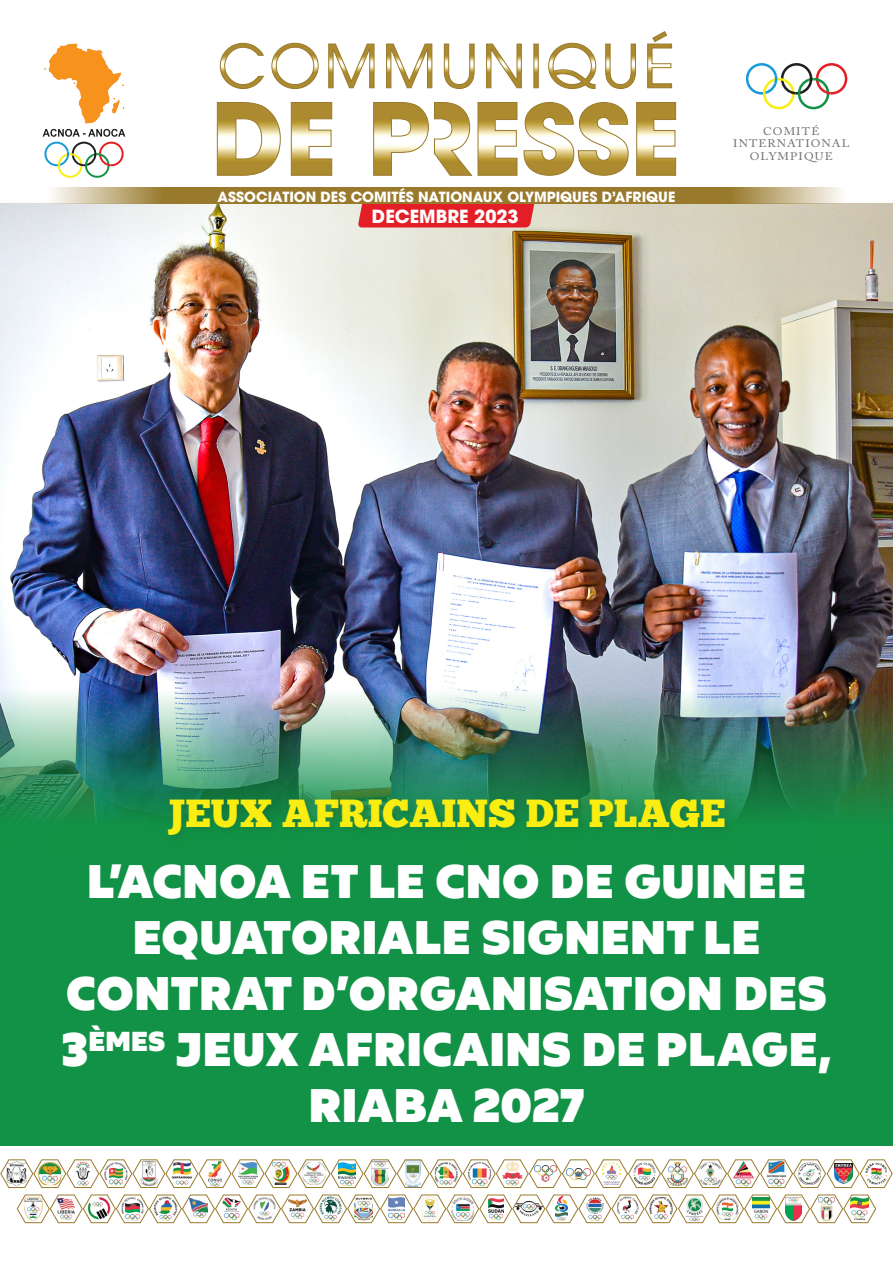
<style>
.page{position:relative;width:893px;height:1263px;background:#fff}
.page>*{position:absolute;margin:0;border:0;box-sizing:border-box;transform-origin:0 0}
.t1{font:46.8px/56.2px "BR Nebula Super";letter-spacing:.01em;color:#fff;text-align:center}
.t2{font:39px "Chunk Five Ex";color:#f9ed11}
.t3{font:700 18px "ITC Avant Garde Std";color:#fff}
.t4{font:700 14.7px "ITC Avant Garde Std";color:#fff}
.t5{font:700 13.95px "ITC Avant Garde Std";color:#fff}
.t6{font:10.95px/12.5px "Adobe Caslon Pro";letter-spacing:.095em;color:#6c6d70;text-align:center;scale:1.08 1}
</style>
<div class="page">
<img style="left:0;top:1159px;width:893px;height:29px">
<img style="left:16px;top:1194px;width:860px;height:29px">
<div style="left:0;top:204px;width:893px;height:942px;background:#129246"></div>
<img style="left:0;top:204px;width:893px;height:616px">
<div style="left:358px;top:204px;width:177px;height:23px;background:#e41e27"></div>
<svg style="left:0;top:187px;width:446px;height:17px;background:#b0985e"></svg>
<svg style="left:446px;top:187px;width:447px;height:17px;background:#af985c"></svg>
<svg style="left:745px;top:63px;width:103px;height:47px"></svg>
<img style="left:44px;top:43px;width:81px;height:81px">
<svg style="left:43px;top:129px;width:82px;height:49px"></svg>
<svg style="left:220px;top:31px;width:452px;height:58px"></svg>
<svg style="left:217px;top:102px;width:459px;height:74px"></svg>
<div style="left:164px;top:793px;width:571px;height:52px;background:#231f20;opacity:.15"></div>
<p class="t5" style="left:218px;top:187px;width:459px">ASSOCIATION DES COMITÉS NATIONAUX OLYMPIQUES D’AFRIQUE</p>
<p class="t3" style="left:372px;top:205px;width:148px">DECEMBRE 2023</p>
<p class="t4" style="left:409px;top:209px;width:77px">JUIN 2023</p>
<p class="t6" style="left:733px;top:125px;width:109px">COMITÉ<br>INTERNATIONAL<br>OLYMPIQUE</p>
<p class="t2" style="left:167px;top:784px;width:560px">JEUX AFRICAINS DE PLAGE</p>
<p class="t1" style="left:62px;top:851px;width:771px">L’ACNOA ET LE CNO DE GUINEE<br>EQUATORIALE SIGNENT LE<br>CONTRAT D’ORGANISATION DES<br>3<sup>ÈMES</sup> JEUX AFRICAINS DE PLAGE,<br>RIABA 2027</p>
</div>
